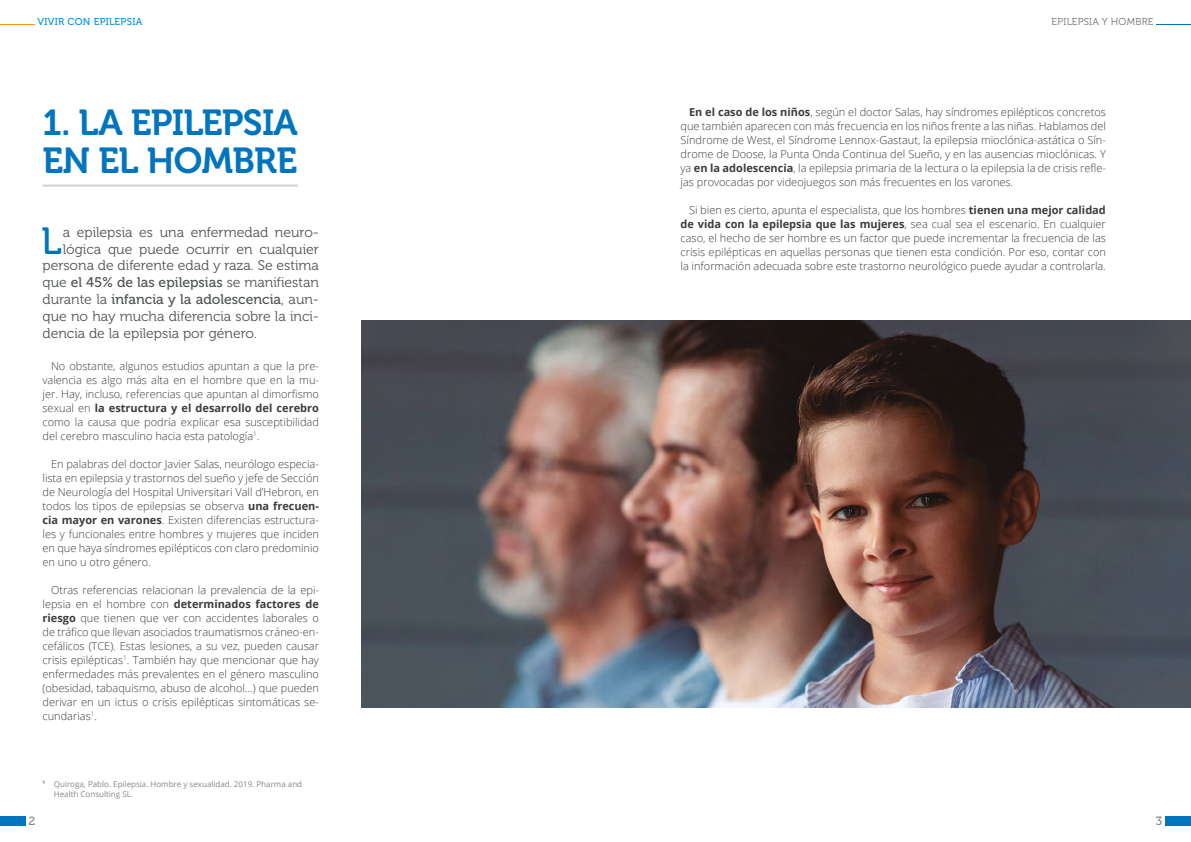
<style>
.page{position:relative;width:1191px;height:842px;background:#fff}
.page>*{position:absolute;margin:0;border:0;box-sizing:border-box;transform-origin:0 0}
.H3__cuerpo_destacado{font:37.8px "Museo 500";color:#0075be}
.H1__título_capítulo{font:36px/38px "Museo 700";letter-spacing:-.02em;color:#0075be}
.H3__cuerpo_destacado-2{font:14px "Museo 300";color:#505456}
.H3__cuerpo_destacado-3{font:14px "Museo 500";color:#505456}
.PAGINACIÓN{font:12px "Museo 500";color:#878787}
.CUERPO{font:300 11px/14px "Open Sans";color:#3c3c3b;text-align:justify}
.CABECERA_GENERAL_IZQ{font:10px "Museo 500";letter-spacing:.025em;color:#0098d8}
.CABECERA_GENERAL_DER{font:10px "Museo 300";letter-spacing:.025em;color:#706f6f}
.t1{font:8px/9.6px "Open Sans";color:#878787}
.s1{font-family:"Museo 300"}
.s2{font-weight:700}
</style>
<div class="page">
<hr style="left:43px;top:185px;width:255px;height:2px;background:#d0d0d0">
<div style="left:0;top:816px;width:26px;height:9px;background:#0075be"></div>
<hr style="left:0;top:25px;width:35px;height:1px;background:#f49712">
<div style="left:1165px;top:816px;width:26px;height:9px;background:#0075be"></div>
<hr style="left:1156px;top:25px;width:35px;height:1px;background:#0075be">
<img style="left:361px;top:320px;width:830px;height:387px">
<p class="CABECERA_GENERAL_IZQ" style="left:37px;top:16px;width:106px">VIVIR CON EPILEPSIA</p>
<h1 class="H1__título_capítulo" style="left:43px;top:104px;width:257px">1. LA EPILEPSIA<br>EN EL HOMBRE</h1>
<p class="H3__cuerpo_destacado" style="left:41px;top:220px;width:22px">L</p>
<p class="H3__cuerpo_destacado-2" style="left:63px;top:224px;width:258px">a epilepsia es una enfermedad neuro-</p>
<p class="H3__cuerpo_destacado-2" style="left:63px;top:241px;width:258px">lógica que puede ocurrir en cualquier</p>
<p class="H3__cuerpo_destacado-2" style="left:43px;top:258px;width:278px">persona de diferente edad y raza. Se estima</p>
<p class="H3__cuerpo_destacado-3" style="left:43px;top:275px;width:278px"><span class="s1">que</span> el 45% de las epilepsias <span class="s1">se manifiestan</span></p>
<p class="H3__cuerpo_destacado-3" style="left:43px;top:292px;width:278px"><span class="s1">durante la</span> infancia y la adolescencia<span class="s1">, aun-</span></p>
<p class="H3__cuerpo_destacado-2" style="left:43px;top:308px;width:278px">que no hay mucha diferencia sobre la inci-</p>
<p class="H3__cuerpo_destacado-2" style="left:43px;top:325px;width:216px">dencia de la epilepsia por género.</p>
<p class="CUERPO" style="left:43px;top:358px;width:278px;text-indent:9px">No obstante, algunos estudios apuntan a que la pre&shy;valencia es algo más alta en el hombre que en la mu&shy;jer. Hay, incluso, referencias que apuntan al dimorfismo sexual en <span class="s2">la estructura y el desarrollo del cerebro </span>como la causa que podría explicar esa susceptibilidad del cerebro masculino hacia esta patología<sup>1</sup>.</p>
<p class="CUERPO" style="left:43px;top:456px;width:278px;text-indent:9px">En palabras del doctor Javier Salas, neurólogo especia&shy;lista en epilepsia y trastornos del sueño y jefe de Sección de Neurología del Hospital Universitari Vall d’Hebron, en todos los tipos de epilepsias se observa <span class="s2">una frecuen&shy;cia mayor en varones</span>. Existen diferencias estructura&shy;les y funcionales entre hombres y mujeres que inciden en que haya síndromes epilépticos con claro predominio en uno u otro género.</p>
<p class="CUERPO" style="left:43px;top:582px;width:278px;text-indent:9px">Otras referencias relacionan la prevalencia de la epi&shy;lepsia en el hombre con <span class="s2">determinados factores de riesgo</span> que tienen que ver con accidentes laborales o de tráfico que llevan asociados traumatismos cráneo-en&shy;cefálicos (TCE). Estas lesiones, a su vez, pueden causar crisis epilépticas<sup>1</sup>. También hay que mencionar que hay enfermedades más prevalentes en el género masculino (obesidad, tabaquismo, abuso de alcohol…) que pueden derivar en un ictus o crisis epilépticas sintomáticas se&shy;cundarias<sup>1</sup>.</p>
<p class="t1" style="left:54px;top:779px;width:250px;text-indent:-11px"><sup>1</sup> Quiroga, Pablo. Epilepsia. Hombre y sexualidad. 2019. Pharma and<br>Health Consulting SL.</p>
<p class="CABECERA_GENERAL_DER" style="left:1051px;top:16px;width:103px">EPILEPSIA Y HOMBRE</p>
<p class="CUERPO" style="left:680px;top:104px;width:427px;text-indent:9px"><span class="s2">En el caso de los niños</span>, según el doctor Salas, hay síndromes epilépticos concretos que también aparecen con más frecuencia en los niños frente a las niñas. Hablamos del Síndrome de West, el Síndrome Lennox-Gastaut, la epilepsia mioclónica-astática o Sín&shy;drome de Doose, la Punta Onda Continua del Sueño, y en las ausencias mioclónicas. Y ya <span class="s2">en la adolescencia</span>, la epilepsia primaria de la lectura o la epilepsia la de crisis refle&shy;jas provocadas por videojuegos son más frecuentes en los varones.</p>
<p class="CUERPO" style="left:680px;top:202px;width:427px;text-indent:9px">Si bien es cierto, apunta el especialista, que los hombres <span class="s2">tienen una mejor calidad de vida con la epilepsia que las mujeres</span>, sea cual sea el escenario. En cualquier caso, el hecho de ser hombre es un factor que puede incrementar la frecuencia de las crisis epilépticas en aquellas personas que tienen esta condición. Por eso, contar con la información adecuada sobre este trastorno neurológico puede ayudar a controlarla.</p>
<p class="PAGINACIÓN" style="left:29px;top:814px;width:8px">2</p>
<p class="PAGINACIÓN" style="left:1155px;top:814px;width:8px">3</p>
</div>
